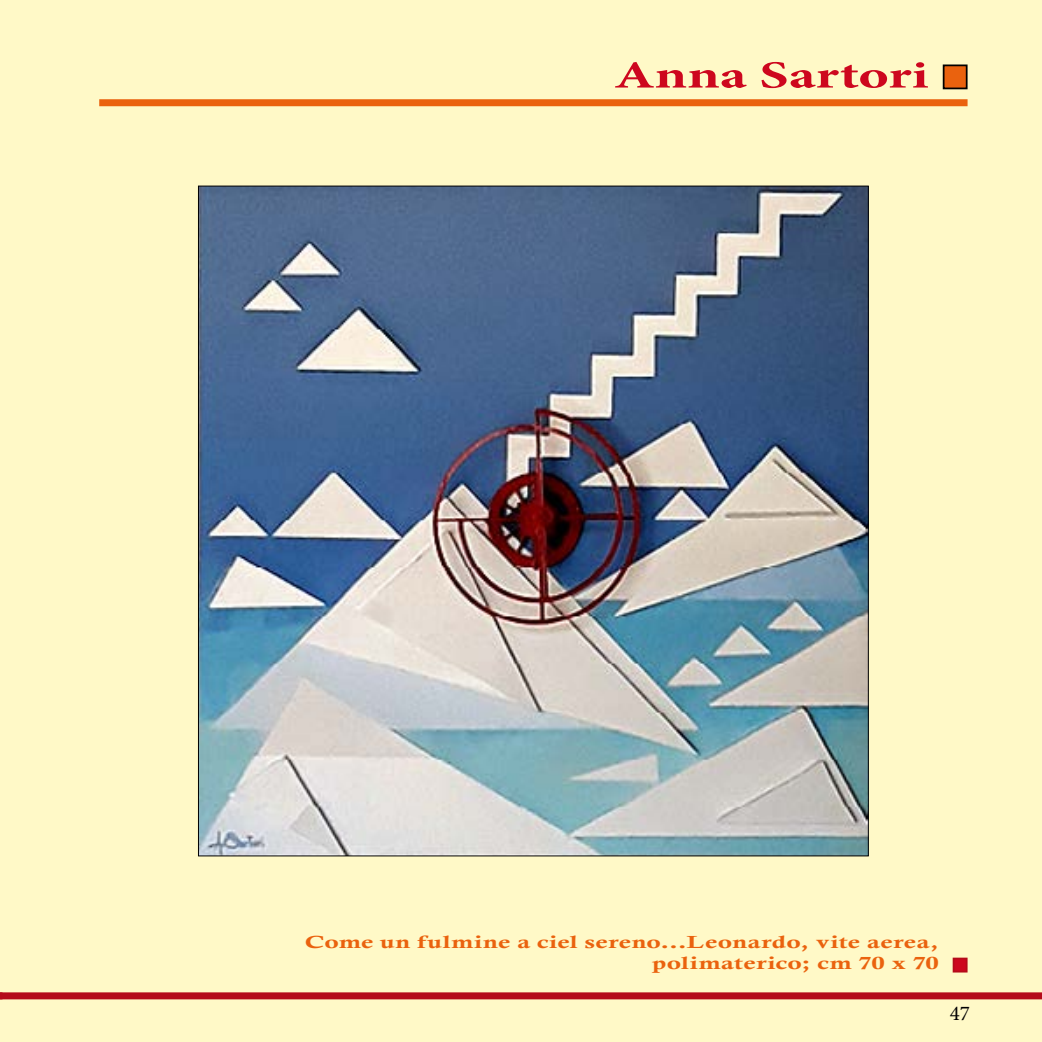
<style>
.page{position:relative;width:1042px;height:1042px;background:#fff9c7}
.page>*{position:absolute;margin:0;border:0;box-sizing:border-box;transform-origin:0 0}
.t1{font:700 38.5px "Minion Pro";color:#cd071e;scale:1.5 1}
.t2{font:21px "Minion Pro";color:#000}
.t3{font:17.5px/21px "Calis MT Bol";letter-spacing:.015em;color:#ea620e;text-align:right;scale:1.5 1}
</style>
<div class="page">
<div style="left:0;top:992px;width:1042px;height:7px;background:#b40b1a"></div>
<div style="left:99px;top:99px;width:868px;height:7px;background:#ea620e"></div>
<div style="left:952px;top:957px;width:15px;height:15px;background:#cd071e;border:2px solid #b40b1a"></div>
<div style="left:943px;top:65px;width:23px;height:23px;background:#ea620e"></div>
<div style="left:943px;top:64px;width:24px;height:25px;border:2px solid #000"></div>
<img style="left:200px;top:188px;width:666px;height:666px">
<h1 class="t1" style="left:614px;top:48px;width:211px">Anna Sartori</h1>
<p class="t3" style="left:305px;top:932px;width:424px">Come un fulmine a ciel sereno…Leonardo, vite aerea, polimaterico; cm 70 x 70</p>
<p class="t2" style="left:950px;top:999px;width:22px">47</p>
</div>
